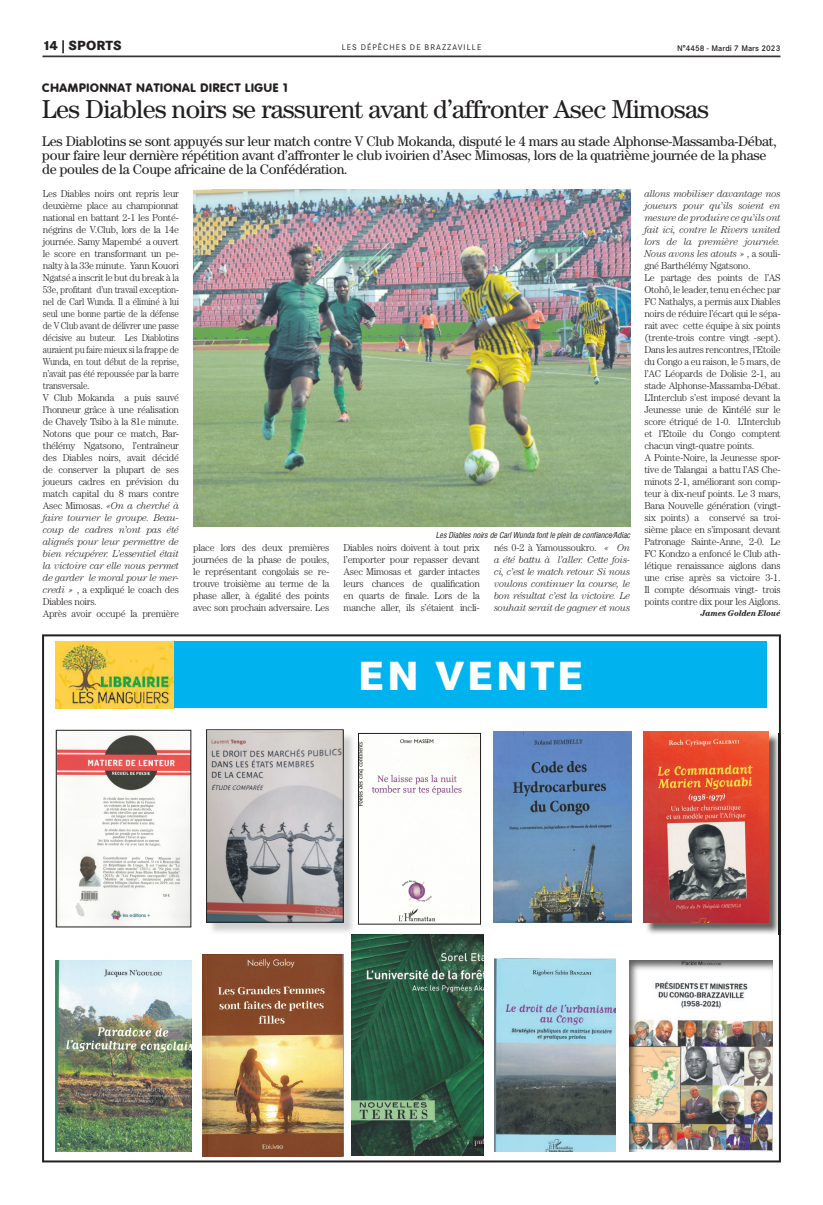
<style>
.page{position:relative;width:823px;height:1205px;background:#fff}
.page>*{position:absolute;margin:0;border:0;box-sizing:border-box;transform-origin:0 0}
.t1{font:800 40px "Corporate SBQ";letter-spacing:.07em;color:#fff}
.t2{font:26px "Century";letter-spacing:-.025em;color:#231f20}
.t3{font:14px/14px "Century";letter-spacing:-.02em;color:#231f20}
.t4{font:800 13px "Corporate SBQ";letter-spacing:.005em;color:#231f20}
.t5{font:800 12px "Corporate Rounded";letter-spacing:.06em;color:#231f20}
.t6{font:300 10px/12px "Century";letter-spacing:-.025em;color:#231f20}
.t7{font:italic 300 10px/12px "Century";letter-spacing:-.025em;color:#231f20;text-align:justify}
.t8{font:italic 700 8.5px "Century";color:#231f20;scale:.96 1}
.t9{font:italic 8px "Corporate Condensed";color:#231f20}
.t10{font:8px "Corporate SBQ";letter-spacing:.135em;color:#231f20}
.t11{font:500 8px "Corporate SBQ";color:#231f20}
.s1{font-style:italic}
.s2{font-style:normal}
</style>
<div class="page">
<hr style="left:43px;top:56px;width:737px;height:1px;background:#231f20">
<svg style="left:42px;top:634px;width:738px;height:528px"></svg>
<img style="left:56px;top:641px;width:118px;height:67px">
<div style="left:174px;top:641px;width:591px;height:67px;background:#00b3ef"></div>
<img style="left:208px;top:731px;width:148px;height:204px">
<img style="left:208px;top:731px;width:133px;height:189px">
<div style="left:206px;top:729px;width:137px;height:193px;border:1px solid #231f20"></div>
<img style="left:644px;top:733px;width:136px;height:202px">
<img style="left:643px;top:732px;width:124px;height:190px">
<img style="left:493px;top:732px;width:137px;height:190px">
<img style="left:629px;top:960px;width:142px;height:191px">
<img style="left:55px;top:960px;width:136px;height:191px">
<img style="left:494px;top:958px;width:121px;height:193px">
<img style="left:202px;top:954px;width:141px;height:202px">
<img style="left:351px;top:935px;width:132px;height:220px">
<img style="left:58px;top:732px;width:131px;height:193px">
<div style="left:56px;top:730px;width:135px;height:197px;border:1px solid #231f20"></div>
<img style="left:360px;top:735px;width:118px;height:187px">
<div style="left:358px;top:733px;width:122px;height:191px;border:1px solid #231f20"></div>
<img style="left:193px;top:189px;width:437px;height:337px">
<h3 class="t4" style="left:43px;top:38px;width:80px">14 | SPORTS</h3>
<p class="t10" style="left:341px;top:43px;width:141px">LES DÉPÊCHES DE BRAZZAVILLE</p>
<p class="t11" style="left:676px;top:43px;width:105px">N°4458 - Mardi 7 Mars 2023</p>
<p class="t5" style="left:42px;top:81px;width:246px">CHAMPIONNAT NATIONAL DIRECT LIGUE 1</p>
<h2 class="t2" style="left:42px;top:94px;width:667px">Les Diables noirs se rassurent avant d’affronter Asec Mimosas</h2>
<p class="t3" style="left:42px;top:134px;width:735px">Les Diablotins se sont appuyés sur leur match contre V Club Mokanda, disputé le 4 mars au stade Alphonse-Massamba-Débat, pour faire leur dernière répétition avant d’affronter le club ivoirien d’Asec Mimosas, lors de la quatrième journée de la phase de poules de la Coupe africaine de la Confédération.</p>
<p class="t6" style="left:43px;top:188px;width:138px">Les Diables noirs ont repris leur deuxième place au championnat national en battant 2-1 les Ponté&shy;négrins de V.Club, lors de la 14e journée. Samy Mapembé a ouvert le score en transformant un pe&shy;nalty à la 33e minute. Yann Kouori<br>Ngatsé a inscrit le but du break à la<br>53e, profitant d’un travail exception&shy;nel de Carl Wunda. Il a éliminé à lui seul une bonne partie de la défense de V Club avant de délivrer une passe décisive au buteur. Les Diablotins auraient pu faire mieux si la frappe de<br>Wunda, en tout début de la reprise, n’avait pas été repoussée par la barre transversale.<br>V Club Mokanda a puis sauvé l’honneur grâce à une réalisation de Chavely Tsibo à la 81e minute.<br>Notons que pour ce match, Bar&shy;thélémy Ngatsono, l’entraîneur des Diables noirs, avait décidé de conserver la plupart de ses joueurs cadres en prévision du match capital du 8 mars contre<br>Asec Mimosas. <span class="s1">«On a cherché à faire tourner le groupe. Beau&shy;coup de cadres n’ont pas été alignés pour leur permettre de bien récupérer. L’essentiel était la victoire car elle nous permet de garder le moral pour le mer&shy;credi »</span> , a expliqué le coach des<br>Diables noirs.<br>Après avoir occupé la première</p>
<p class="t9" style="left:435px;top:531px;width:196px">Les Diables noirs de Carl Wunda font le plein de confiance/Adiac</p>
<p class="t6" style="left:193px;top:541px;width:138px;text-align:justify">place lors des deux premières journées de la phase de poules, le représentant congolais se re&shy;trouve troisième au terme de la phase aller, à égalité des points avec son prochain adversaire. Les</p>
<p class="t6" style="left:343px;top:541px;width:138px;text-align:justify">Diables noirs doivent à tout prix l’emporter pour repasser devant Asec Mimosas et garder intactes leurs chances de qualification en quarts de finale. Lors de la manche aller, ils s’étaient incli-</p>
<p class="t7" style="left:493px;top:541px;width:138px"><span class="s2">nés 0-2 à Yamoussoukro.</span> « On a été battu à l’aller. Cette fois&shy;ci, c’est le match retour. Si nous voulons continuer la course, le bon résultat c’est la victoire. Le souhait serait de gagner et nous</p>
<p class="t6" style="left:644px;top:187px;width:138px"><span class="s1">allons mobiliser davantage nos joueurs pour qu’ils soient en mesure de produire ce qu’ils ont fait ici, contre le Rivers united lors de la première journée.<br>Nous avons les atouts »</span> , a souli&shy;gné Barthélémy Ngatsono.<br>Le partage des points de l’AS<br>Otohô, le leader, tenu en échec par<br>FC Nathalys, a permis aux Diables noirs de réduire l’écart qui le sépa&shy;rait avec cette équipe à six points (trente-trois contre vingt -sept).<br>Dans les autres rencontres, l’Etoile du Congo a eu raison, le 5 mars, de l’AC Léopards de Dolisie 2-1, au stade Alphonse-Massamba-Débat.<br>L’Interclub s’est imposé devant la<br>Jeunesse unie de Kintélé sur le score étriqué de 1-0. L’Interclub et l’Etoile du Congo comptent chacun vingt-quatre points.<br>A Pointe-Noire, la Jeunesse spor&shy;tive de Talangai a battu l’AS Che&shy;minots 2-1, améliorant son comp&shy;teur à dix-neuf points. Le 3 mars,<br>Bana Nouvelle génération (vingt&shy;six points) a conservé sa troi&shy;sième place en s’imposant devant<br>Patronage Sainte-Anne, 2-0. Le<br>FC Kondzo a enfoncé le Club ath&shy;létique renaissance aiglons dans une crise après sa victoire 3-1.<br>Il compte désormais vingt- trois points contre dix pour les Aiglons.</p>
<p class="t8" style="left:700px;top:608px;width:85px">James Golden Eloué</p>
<h1 class="t1" style="left:358px;top:650px;width:226px">EN VENTE</h1>
</div>
